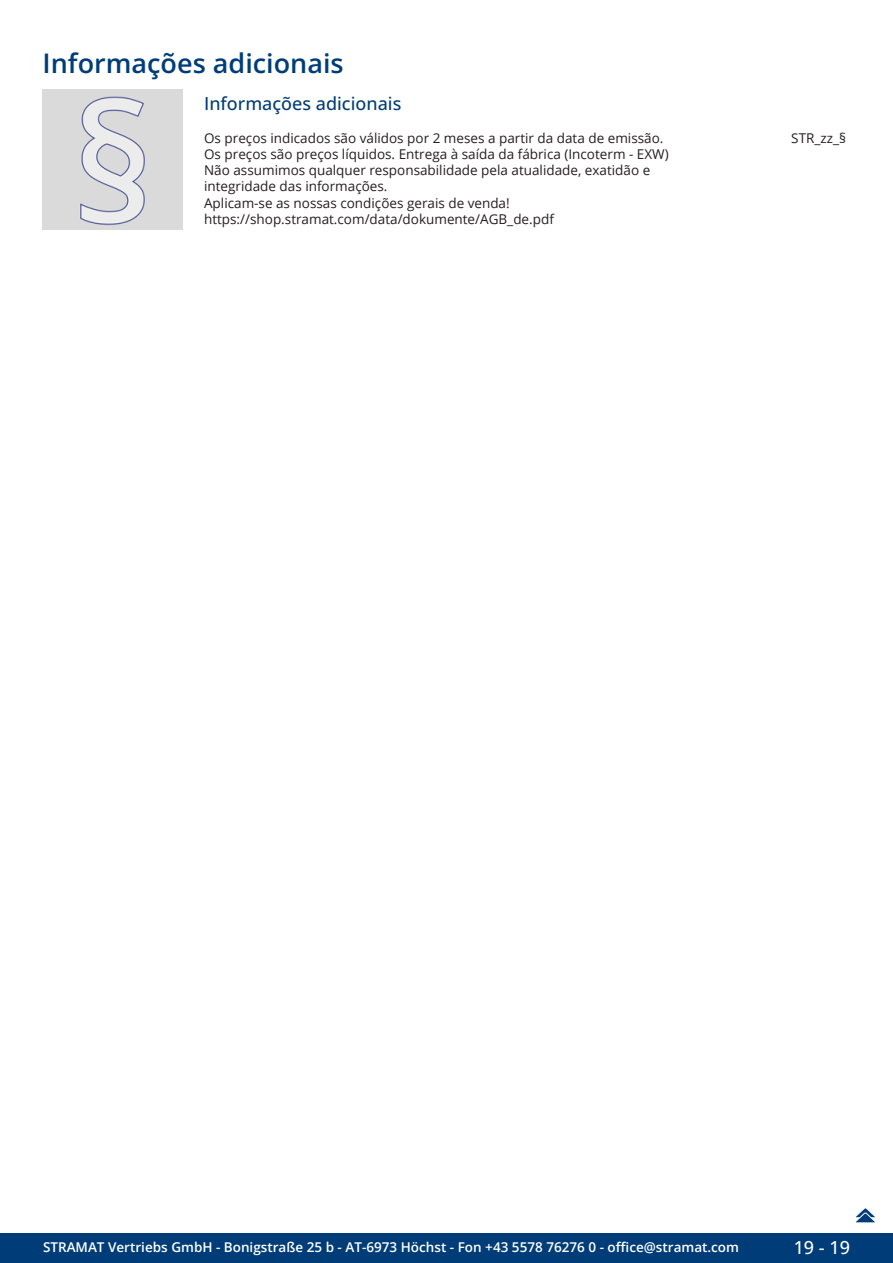
<style>
.page{position:relative;width:893px;height:1263px;background:#fff}
.page>*{position:absolute;margin:0;border:0;box-sizing:border-box;transform-origin:0 0}
.GruppeName{font:600 27px "Open Sans";color:#003d78}
.ArtikelName{font:500 18px "Open Sans";color:#003d78}
.t1{font:500 18px "Open Sans";color:#fff}
.Beschreibung{font:13.5px/16.2px "Open Sans";color:#231f20}
.t2{font:600 13.5px "Open Sans";color:#fff}
.ArtikelNummer{font:13.5px "Open Sans";color:#231f20}
</style>
<div class="page">
<div style="left:0;top:1233px;width:893px;height:30px;background:#003d78"></div>
<img style="left:43px;top:89px;width:140px;height:141px">
<svg style="left:855px;top:1208px;width:21px;height:15px"></svg>
<p class="GruppeName" style="left:43px;top:44px;width:303px">Informações adicionais</p>
<p class="ArtikelName" style="left:204px;top:91px;width:199px">Informações adicionais</p>
<p class="Beschreibung" style="left:204px;top:129px;width:466px">Os preços indicados são válidos por 2 meses a partir da data de emissão.<br>Os preços são preços líquidos. Entrega à saída da fábrica (Incoterm - EXW)<br>Não assumimos qualquer responsabilidade pela atualidade, exatidão e integridade das informações.<br>Aplicam-se as nossas condições gerais de venda! https://shop.stramat.com/data/dokumente/AGB_de.pdf</p>
<p class="ArtikelNummer" style="left:791px;top:128px;width:56px">STR_zz_§</p>
<p class="t2" style="left:43px;top:1238px;width:698px">STRAMAT Vertriebs GmbH - Bonigstraße 25 b - AT-6973 Höchst - Fon +43 5578 76276 0 - office@stramat.com</p>
<h2 class="t1" style="left:794px;top:1234px;width:58px">19 - 19</h2>
</div>
